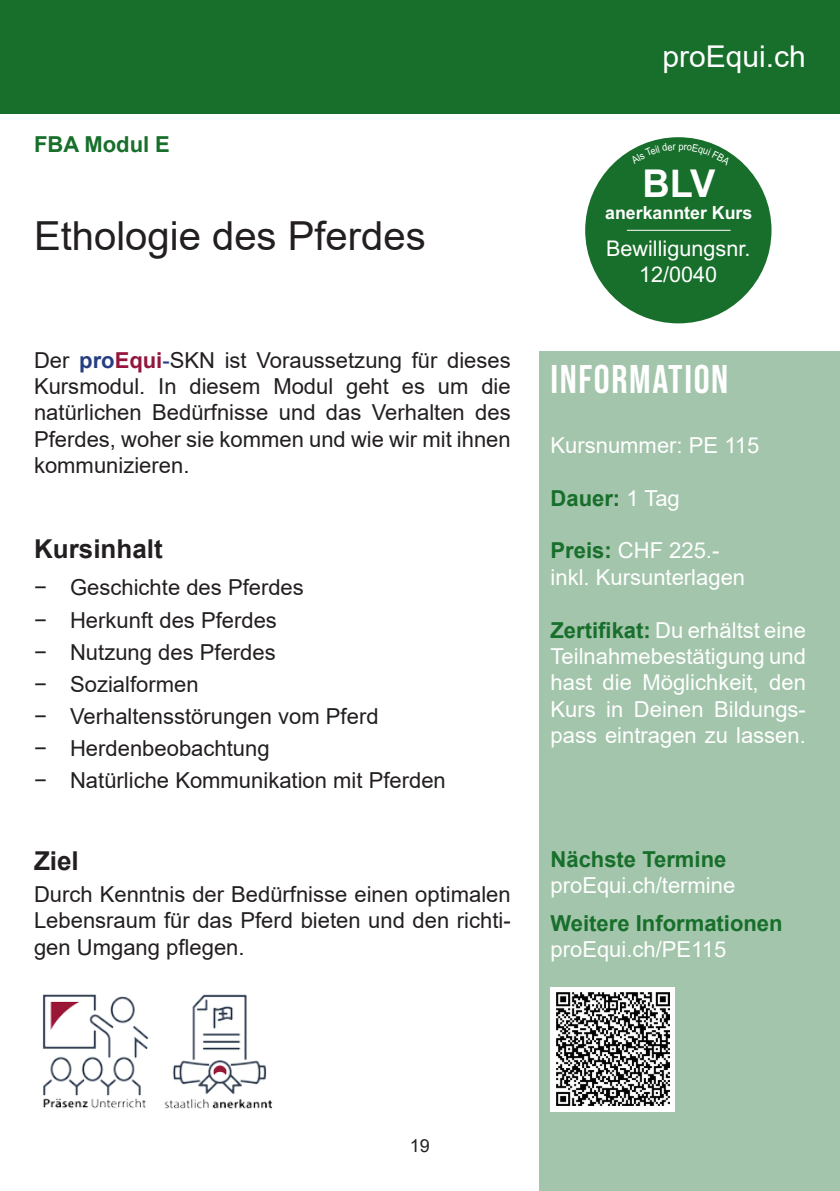
<style>
.page{position:relative;width:840px;height:1191px;background:#fff}
.page>*{position:absolute;margin:0;border:0;box-sizing:border-box;transform-origin:0 0}
.Absatzformat_3{font:40px "Arial";color:#231f20}
.t1{font:40px "Bebas Neue";letter-spacing:.04em;color:#fff}
.t2{font:700 38.4px "Arial";color:#fff}
.t3{font:30px "Arial";color:#fff}
.t4{font:700 26px "Arial";color:#231f20}
.t5{font:22px/26.4px "Arial";color:#231f20;text-align:justify}
.t6{font:22px/26.4px "Arial";color:#fff;text-align:justify}
.t7{font:700 22px "Arial";color:#176f2b}
.t8{font:21.6px/26px "Arial";color:#fff;text-align:center}
.t9{font:700 18px "Arial";color:#fff}
.t10{font:18px "Arial";color:#231f20}
.s1{font-weight:700;color:#253d82}
.s2{font-weight:700;color:#94163d}
.s3{color:#253d82}
.s4{font-weight:400;color:#fff}
.s5{font-weight:700;color:#176f2b}
</style>
<div class="page">
<div style="left:0;top:0;width:839px;height:113px;background:#176f2b"></div>
<div style="left:539px;top:351px;width:300px;height:840px;background:#a3c5ab"></div>
<div style="left:550px;top:986px;width:125px;height:125px;background:#fff"></div>
<img style="left:556px;top:992px;width:113px;height:114px">
<div style="left:585px;top:137px;width:186px;height:186px;background:#176f2b;border-radius:50%"></div>
<hr style="left:626px;top:230px;width:104px;height:1px;background:#fff">
<img style="left:43px;top:994px;width:230px;height:115px">
<svg style="left:630px;top:143px;width:100px;height:10px"></svg>
<p class="t7" style="left:34px;top:129px;width:137px">FBA Modul E</p>
<p class="Absatzformat_3" style="left:34px;top:209px;width:393px">Ethologie des Pferdes</p>
<p class="t5" style="left:34px;top:346px;width:478px">Der <span class="s1">pro</span><span class="s2">Equi</span><span class="s3">-</span>SKN ist Voraussetzung für dieses Kursmodul. In diesem Modul geht es um die natürlichen Bedürfnisse und das Verhalten des Pferdes, woher sie kommen und wie wir mit ihnen kommunizieren.</p>
<p class="t4" style="left:34px;top:530px;width:130px">Kursinhalt</p>
<p class="t5" style="left:34px;top:574px;width:271px">− Geschichte des Pferdes</p>
<p class="t5" style="left:34px;top:606px;width:244px">− Herkunft des Pferdes</p>
<p class="t5" style="left:34px;top:638px;width:243px">− Nutzung des Pferdes</p>
<p class="t5" style="left:34px;top:670px;width:166px">− Sozialformen</p>
<p class="t5" style="left:34px;top:702px;width:346px">− Verhaltensstörungen vom Pferd</p>
<p class="t5" style="left:34px;top:735px;width:237px">− Herdenbeobachtung</p>
<p class="t5" style="left:34px;top:767px;width:413px">− Natürliche Kommunikation mit Pferden</p>
<p class="t4" style="left:34px;top:842px;width:46px">Ziel</p>
<p class="t5" style="left:34px;top:880px;width:478px">Durch Kenntnis der Bedürfnisse einen optimalen Lebensraum für das Pferd bieten und den richti&shy;gen Umgang pflegen.</p>
<h3 class="t3" style="left:662px;top:36px;width:145px">proEqui.ch</h3>
<p class="t2" style="left:642px;top:158px;width:74px">BLV</p>
<p class="t9" style="left:605px;top:201px;width:148px">anerkannter Kurs</p>
<p class="t8" style="left:605px;top:235px;width:146px">Bewilligungsnr.<br>12/0040</p>
<h1 class="t1" style="left:550px;top:356px;width:179px">INFORMATION</h1>
<p class="t6" style="left:550px;top:431px;width:210px">Kursnummer: PE 115</p>
<p class="t7" style="left:550px;top:482px;width:131px">Dauer: <span class="s4">1 Tag</span></p>
<p class="t6" style="left:550px;top:537px;width:170px"><span class="s5">Preis:</span> CHF 225.-</p>
<p class="t6" style="left:550px;top:563px;width:196px">inkl. Kursunterlagen</p>
<p class="t6" style="left:550px;top:616px;width:257px"><span class="s5">Zertifikat:</span> Du erhältst eine Teilnahmebestätigung und hast die Möglichkeit, den Kurs in Deinen Bildungs&shy;pass eintragen zu lassen.</p>
<p class="t7" style="left:550px;top:843px;width:177px">Nächste Termine</p>
<p class="t6" style="left:550px;top:872px;width:186px">proEqui.ch/termine</p>
<p class="t7" style="left:550px;top:907px;width:233px">Weitere Informationen</p>
<p class="t6" style="left:550px;top:936px;width:177px">proEqui.ch/PE115</p>
<p class="t10" style="left:410px;top:1133px;width:22px">19</p>
</div>
